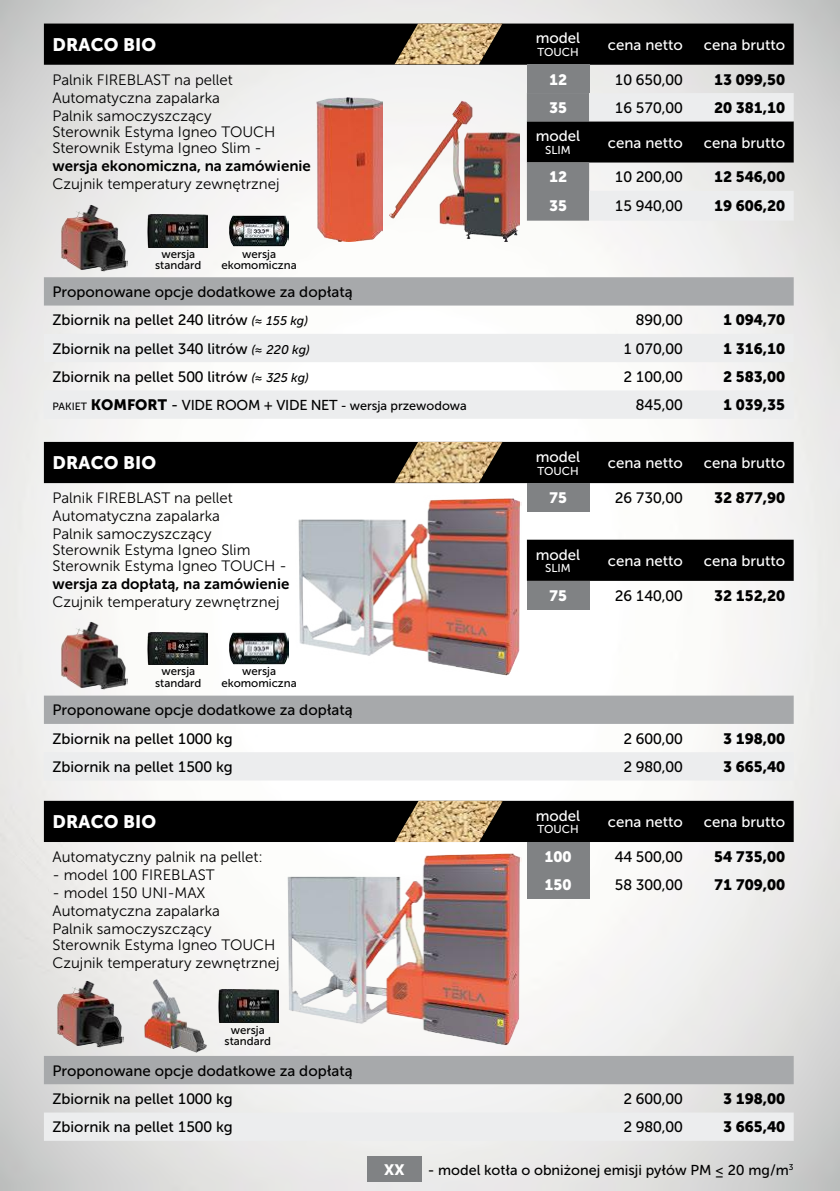
<style>
.page{position:relative;width:840px;height:1191px;background:#fff}
.page>*{position:absolute;margin:0;border:0;box-sizing:border-box;transform-origin:0 0}
.t1{font:18px "Museo Sans 900";letter-spacing:.01em;color:#fff}
.t2{font:15px/18px "Museo Sans 300";color:#000}
.t3{font:15px/28.2px "Museo Sans 500";color:#000}
.t4{font:15px "Museo Sans 500";color:#fff}
.t5{font:15px "Museo Sans 900";color:#000}
.t6{font:15px "Museo Sans 700";color:#000}
.t7{font:15px "Museo Sans 900";color:#fff}
.t8{font:14.4px "Museo Sans 500";color:#000}
.t9{font:12.6px "Museo Sans 500";color:#000}
.t10{font:11.4px/11.4px "Museo Sans 500";color:#000;text-align:center}
.t11{font:11.4px "Museo Sans 500";color:#fff}
.s1{font-style:italic;font-size:12.6px}
.s2{font-size:10.6px}
.s3{font-family:"Museo Sans 900";font-size:15px}
.s4{font-size:15px}
.s5{font-size:14.4px}
</style>
<div class="page">
<img style="left:0;top:0;width:839px;height:1191px">
<div style="left:367px;top:1156px;width:54px;height:26px;background:#808284"></div>
<svg style="left:44px;top:24px;width:749px;height:69px;background:#626262"></svg>
<div style="left:526px;top:65px;width:62px;height:28px;background:#808284"></div>
<svg style="left:44px;top:93px;width:749px;height:326px;fill:#f0f0f0"></svg>
<div style="left:44px;top:277px;width:749px;height:28px;background:#a7a9ab"></div>
<div style="left:44px;top:334px;width:749px;height:28px;background:#ecedee"></div>
<img style="left:394px;top:24px;width:108px;height:40px">
<img style="left:389px;top:101px;width:130px;height:140px">
<img style="left:316px;top:95px;width:66px;height:146px">
<img style="left:147px;top:215px;width:60px;height:32px">
<img style="left:228px;top:214px;width:60px;height:33px">
<img style="left:60px;top:202px;width:67px;height:70px">
<svg style="left:44px;top:442px;width:749px;height:139px"></svg>
<div style="left:526px;top:483px;width:62px;height:28px;background:#808284"></div>
<div style="left:526px;top:581px;width:62px;height:28px;background:#808284"></div>
<div style="left:44px;top:695px;width:749px;height:29px;background:#a7a9ab"></div>
<div style="left:44px;top:752px;width:749px;height:28px;background:#ecedee"></div>
<img style="left:394px;top:442px;width:108px;height:40px">
<img style="left:147px;top:632px;width:60px;height:33px">
<img style="left:228px;top:631px;width:60px;height:33px">
<img style="left:60px;top:619px;width:67px;height:70px">
<img style="left:295px;top:496px;width:226px;height:182px">
<div style="left:44px;top:801px;width:749px;height:41px;background:#000"></div>
<div style="left:526px;top:842px;width:62px;height:28px;background:#808284"></div>
<div style="left:526px;top:870px;width:62px;height:28px;background:#808284"></div>
<div style="left:44px;top:1056px;width:749px;height:28px;background:#a7a9ab"></div>
<div style="left:44px;top:1112px;width:749px;height:28px;background:#ecedee"></div>
<img style="left:394px;top:801px;width:108px;height:41px">
<img style="left:218px;top:989px;width:60px;height:33px">
<img style="left:133px;top:977px;width:76px;height:76px">
<img style="left:56px;top:978px;width:67px;height:69px">
<img style="left:284px;top:850px;width:237px;height:197px">
<p class="t1" style="left:52px;top:34px;width:105px">DRACO BIO</p>
<p class="t4" style="left:535px;top:30px;width:46px">model</p>
<p class="t11" style="left:537px;top:46px;width:43px">TOUCH</p>
<p class="t4" style="left:607px;top:36px;width:76px">cena netto</p>
<p class="t4" style="left:703px;top:36px;width:83px">cena brutto</p>
<p class="t2" style="left:52px;top:70px;width:182px">Palnik FIREBLAST na pellet<br>Automatyczna zapalarka<br>Palnik samoczyszczący</p>
<p class="t2" style="left:52px;top:124px;width:224px;line-height:16px">Sterownik Estyma Igneo TOUCH<br>Sterownik Estyma Igneo Slim -</p>
<p class="t6" style="left:52px;top:157px;width:260px">wersja ekonomiczna, na zamówienie</p>
<p class="t2" style="left:52px;top:175px;width:228px">Czujnik temperatury zewnętrznej</p>
<p class="t10" style="left:155px;top:248px;width:48px">wersja standard</p>
<p class="t10" style="left:221px;top:248px;width:77px">wersja ekomomiczna</p>
<p class="t3" style="left:52px;top:278px;width:302px">Proponowane opcje dodatkowe za dopłatą<br>Zbiornik na pellet 240 litrów <span class="s1">(≈ 155 kg)</span></p>
<p class="t7" style="left:548px;top:71px;width:20px">12</p>
<p class="t3" style="left:614px;top:65px;width:70px">10 650,00</p>
<p class="t5" style="left:713px;top:71px;width:72px">13 099,50</p>
<p class="t7" style="left:548px;top:99px;width:20px">35</p>
<p class="t3" style="left:614px;top:94px;width:70px">16 570,00</p>
<p class="t5" style="left:713px;top:99px;width:72px">20 381,10</p>
<p class="t4" style="left:535px;top:128px;width:46px">model</p>
<p class="t11" style="left:545px;top:144px;width:27px">SLIM</p>
<p class="t4" style="left:607px;top:134px;width:76px">cena netto</p>
<p class="t4" style="left:703px;top:134px;width:83px">cena brutto</p>
<p class="t7" style="left:548px;top:168px;width:20px">12</p>
<p class="t3" style="left:614px;top:163px;width:70px">10 200,00</p>
<p class="t5" style="left:713px;top:168px;width:72px">12 546,00</p>
<p class="t7" style="left:548px;top:198px;width:20px">35</p>
<p class="t3" style="left:614px;top:192px;width:70px">15 940,00</p>
<p class="t5" style="left:713px;top:198px;width:72px">19 606,20</p>
<p class="t3" style="left:635px;top:306px;width:48px">890,00</p>
<p class="t5" style="left:722px;top:311px;width:63px">1 094,70</p>
<p class="t3" style="left:52px;top:334px;width:259px">Zbiornik na pellet 340 litrów <span class="s1">(≈ 220 kg)</span></p>
<p class="t3" style="left:623px;top:334px;width:61px">1 070,00</p>
<p class="t5" style="left:722px;top:340px;width:63px">1 316,10</p>
<p class="t3" style="left:52px;top:363px;width:258px">Zbiornik na pellet 500 litrów <span class="s1">(≈ 325 kg)</span></p>
<p class="t3" style="left:623px;top:363px;width:61px">2 100,00</p>
<p class="t5" style="left:722px;top:368px;width:63px">2 583,00</p>
<p class="t9" style="left:52px;top:399px;width:415px"><span class="s2">pakiet</span> <span class="s3">KOMFORT</span> <span class="s4">-</span> <span class="s5">VIDE ROOM + VIDE NET</span> - wersja przewodowa</p>
<p class="t3" style="left:635px;top:391px;width:48px">845,00</p>
<p class="t5" style="left:722px;top:396px;width:63px">1 039,35</p>
<p class="t1" style="left:52px;top:453px;width:105px">DRACO BIO</p>
<p class="t4" style="left:535px;top:448px;width:46px">model</p>
<p class="t11" style="left:537px;top:464px;width:43px">TOUCH</p>
<p class="t4" style="left:607px;top:455px;width:76px">cena netto</p>
<p class="t4" style="left:703px;top:455px;width:83px">cena brutto</p>
<p class="t2" style="left:52px;top:489px;width:182px">Palnik FIREBLAST na pellet<br>Automatyczna zapalarka<br>Palnik samoczyszczący</p>
<p class="t2" style="left:52px;top:542px;width:236px;line-height:16px">Sterownik Estyma Igneo Slim<br>Sterownik Estyma Igneo TOUCH -</p>
<p class="t6" style="left:52px;top:575px;width:238px">wersja za dopłatą, na zamówienie</p>
<p class="t2" style="left:52px;top:593px;width:228px">Czujnik temperatury zewnętrznej</p>
<p class="t10" style="left:155px;top:665px;width:48px">wersja standard</p>
<p class="t10" style="left:221px;top:665px;width:77px">wersja ekomomiczna</p>
<p class="t3" style="left:52px;top:696px;width:302px">Proponowane opcje dodatkowe za dopłatą<br>Zbiornik na pellet 1000 kg</p>
<p class="t7" style="left:548px;top:489px;width:20px">75</p>
<p class="t3" style="left:614px;top:483px;width:70px">26 730,00</p>
<p class="t5" style="left:713px;top:489px;width:72px">32 877,90</p>
<p class="t4" style="left:535px;top:546px;width:46px">model</p>
<p class="t11" style="left:545px;top:562px;width:27px">SLIM</p>
<p class="t4" style="left:607px;top:552px;width:76px">cena netto</p>
<p class="t4" style="left:703px;top:552px;width:83px">cena brutto</p>
<p class="t7" style="left:548px;top:587px;width:20px">75</p>
<p class="t3" style="left:614px;top:581px;width:70px">26 140,00</p>
<p class="t5" style="left:713px;top:587px;width:72px">32 152,20</p>
<p class="t3" style="left:623px;top:724px;width:61px">2 600,00</p>
<p class="t5" style="left:722px;top:730px;width:63px">3 198,00</p>
<p class="t3" style="left:52px;top:753px;width:182px">Zbiornik na pellet 1500 kg</p>
<p class="t3" style="left:623px;top:753px;width:61px">2 980,00</p>
<p class="t5" style="left:722px;top:758px;width:63px">3 665,40</p>
<p class="t1" style="left:52px;top:811px;width:105px">DRACO BIO</p>
<p class="t4" style="left:535px;top:807px;width:46px">model</p>
<p class="t11" style="left:537px;top:823px;width:43px">TOUCH</p>
<p class="t4" style="left:607px;top:813px;width:76px">cena netto</p>
<p class="t4" style="left:703px;top:813px;width:83px">cena brutto</p>
<p class="t2" style="left:52px;top:847px;width:212px">Automatyczny palnik na pellet:</p>
<p class="t2" style="left:52px;top:865px;width:164px">- model 100 FIREBLAST</p>
<p class="t2" style="left:52px;top:883px;width:169px">- model 150 UNI-MAX<br>Automatyczna zapalarka<br>Palnik samoczyszczący</p>
<p class="t2" style="left:52px;top:936px;width:228px">Sterownik Estyma Igneo TOUCH<br>Czujnik temperatury zewnętrznej</p>
<p class="t10" style="left:224px;top:1024px;width:48px">wersja standard</p>
<p class="t3" style="left:52px;top:1056px;width:302px">Proponowane opcje dodatkowe za dopłatą<br>Zbiornik na pellet 1000 kg</p>
<p class="t7" style="left:544px;top:848px;width:29px">100</p>
<p class="t3" style="left:614px;top:842px;width:70px">44 500,00</p>
<p class="t5" style="left:713px;top:848px;width:72px">54 735,00</p>
<p class="t7" style="left:544px;top:876px;width:29px">150</p>
<p class="t3" style="left:614px;top:871px;width:70px">58 300,00</p>
<p class="t5" style="left:713px;top:876px;width:72px">71 709,00</p>
<p class="t3" style="left:623px;top:1084px;width:61px">2 600,00</p>
<p class="t5" style="left:722px;top:1090px;width:63px">3 198,00</p>
<p class="t3" style="left:52px;top:1113px;width:182px">Zbiornik na pellet 1500 kg</p>
<p class="t3" style="left:623px;top:1113px;width:61px">2 980,00</p>
<p class="t5" style="left:722px;top:1118px;width:63px">3 665,40</p>
<p class="t7" style="left:384px;top:1161px;width:22px">XX</p>
<p class="t8" style="left:427px;top:1162px;width:367px">- model kotła o obniżonej emisji pyłów PM ≤ 20 mg/m<sup>3</sup></p>
</div>
